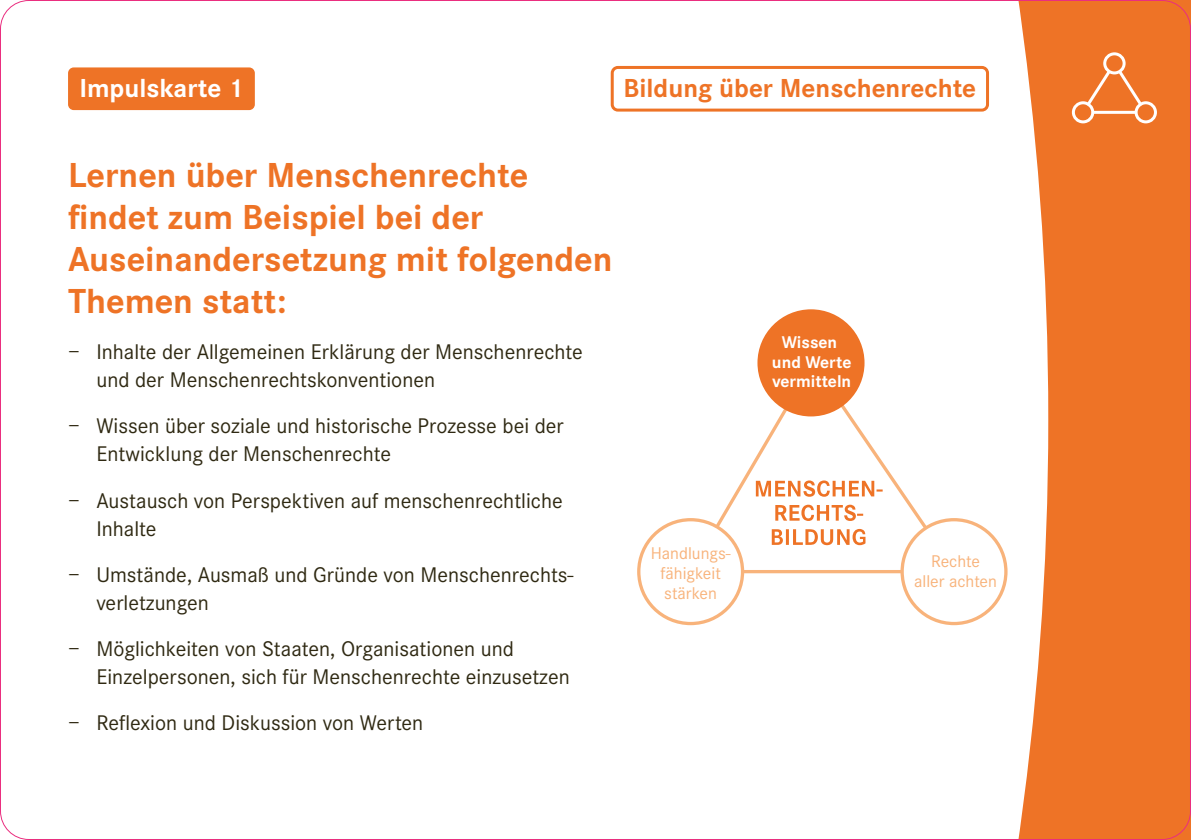
<style>
.page{position:relative;width:1191px;height:840px;background:#fff}
.page>*{position:absolute;margin:0;border:0;box-sizing:border-box;transform-origin:0 0}
.P-Gross{font:700 36px/42px "Corporate S Pro";color:#ee7326}
.P_-_Nummer_Kopfzeile_POSITIV{font:700 27px "Corporate S";color:#ee7326}
.P_-_Nummer_Kopfzeile_POSITIV-2{font:700 27px "Corporate S";color:#fff}
.t1{font:22px/28px "Corporate S Pro";color:#2f2912}
.t2{font:17.6px/19.8px "Corporate S";color:#f8b37b;text-align:center}
.t3{font:700 17.6px/19.8px "Corporate S";color:#fff;text-align:center}
</style>
<div class="page">
<svg style="left:1018px;top:0;width:173px;height:839px;background:#f08340"></svg>
<div style="left:1103px;top:52px;width:22px;height:22px;border:3px solid #fff;border-radius:50%"></div>
<div style="left:1071px;top:101px;width:23px;height:22px;border:3px solid #fff;border-radius:50%"></div>
<div style="left:1134px;top:101px;width:23px;height:22px;border:3px solid #fff;border-radius:50%"></div>
<hr style="left:1093px;top:111px;width:42px;height:3px;background:#fff">
<svg style="left:1084px;top:68px;width:60px;height:40px;background:#f08644"></svg>
<div style="left:611px;top:66px;width:378px;height:45px;border:3px solid #ee7326;border-radius:6px"></div>
<div style="left:68px;top:67px;width:187px;height:43px;background:#ee7326;border-radius:6px"></div>
<div style="left:900px;top:517px;width:107px;height:108px;border:3px solid #f8b37b;border-radius:50%"></div>
<div style="left:637px;top:517px;width:107px;height:108px;border:3px solid #f8b37b;border-radius:50%"></div>
<svg style="left:742px;top:569px;width:160px;height:4px"></svg>
<svg style="left:712px;top:400px;width:218px;height:145px"></svg>
<div style="left:759px;top:311px;width:104px;height:103px;background:#ee7326;border-radius:50%"></div>
<div style="left:757px;top:309px;width:107px;height:107px;border:3px solid #ee7326;border-radius:50%"></div>
<h1 class="P_-_Nummer_Kopfzeile_POSITIV-2" style="left:79px;top:69px;width:166px">Impulskarte 1</h1>
<h1 class="P_-_Nummer_Kopfzeile_POSITIV" style="left:623px;top:69px;width:354px">Bildung über Menschenrechte</h1>
<p class="P-Gross" style="left:68px;top:151px;width:546px">Lernen über Menschenrechte findet zum Beispiel bei der<br>Auseinandersetzung mit folgenden<br>Themen statt:</p>
<p class="t1" style="left:96px;top:336px;width:488px;text-indent:-28px">− Inhalte der Allgemeinen Erklärung der Menschenrechte und der Menschenrechtskonventionen</p>
<p class="t1" style="left:96px;top:410px;width:469px;text-indent:-28px">− Wissen über soziale und historische Prozesse bei der<br>Entwicklung der Menschenrechte</p>
<p class="t1" style="left:96px;top:484px;width:468px;text-indent:-28px">− Austausch von Perspektiven auf menschenrechtliche<br>Inhalte</p>
<p class="t1" style="left:96px;top:558px;width:479px;text-indent:-28px">− Umstände, Ausmaß und Gründe von Menschenrechts&shy;verletzungen</p>
<p class="t1" style="left:96px;top:632px;width:475px;text-indent:-28px">− Möglichkeiten von Staaten, Organisationen und<br>Einzelpersonen, sich für Menschenrechte einzusetzen</p>
<p class="t1" style="left:68px;top:706px;width:357px">− Reflexion und Diskussion von Werten</p>
<p class="t3" style="left:772px;top:331px;width:81px">Wissen und Werte vermitteln</p>
<p class="t2" style="left:650px;top:542px;width:81px">Handlungs&shy;fähigkeit stärken</p>
<p class="t2" style="left:914px;top:550px;width:84px">Rechte aller achten</p>
</div>
